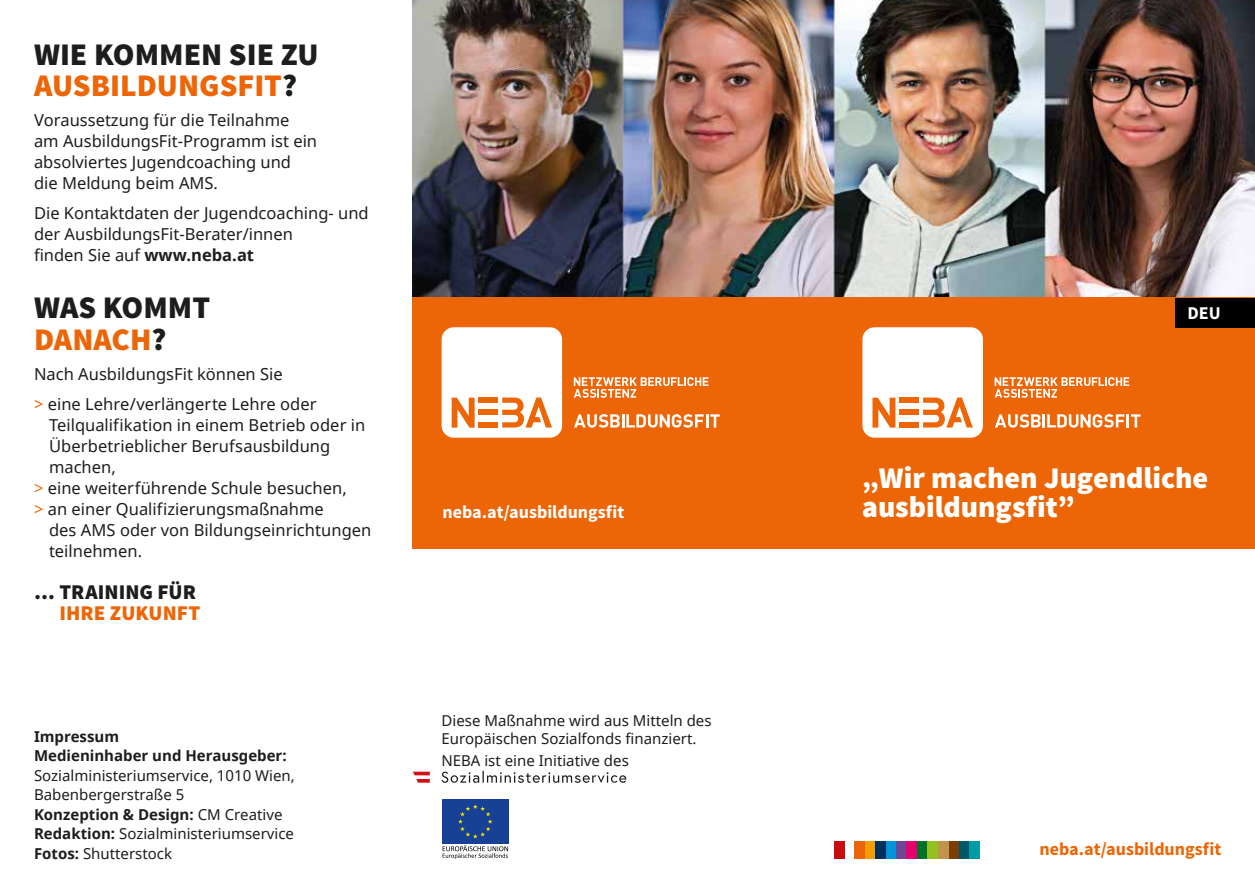
<style>
.page{position:relative;width:1255px;height:893px;background:#fff}
.page>*{position:absolute;margin:0;border:0;box-sizing:border-box;transform-origin:0 0}
.t1{font:900 31.5px/31.5px "Source Sans Pro";color:#1d1d1b}
.t2{font:900 30px "Source Sans Pro";color:#fff}
.t3{font:900 21px "Source Sans Pro";color:#1d1d1b}
.t4{font:900 21px "Source Sans Pro";color:#ec6608}
.t5{font:700 18px "Source Sans Pro";color:#fff}
.t6{font:700 18px "Source Sans Pro";color:#ec6608}
.t7{font:16.5px/21px "Noto Sans";color:#1d1d1b}
.t8{font:15px/19.5px "Noto Sans";color:#1d1d1b}
.t9{font:700 15px/19.5px "Noto Sans";color:#1d1d1b}
.s1{color:#ec6608}
.s2{font-weight:700}
</style>
<div class="page">
<img style="left:412px;top:0;width:842px;height:298px">
<div style="left:412px;top:298px;width:842px;height:251px;background:#ec6608"></div>
<div style="left:833px;top:842px;width:11px;height:17px;background:#c90c0f"></div>
<div style="left:854px;top:842px;width:11px;height:17px;background:#ec6608"></div>
<div style="left:917px;top:842px;width:10px;height:17px;background:#00702a"></div>
<div style="left:885px;top:842px;width:11px;height:17px;background:#0095db"></div>
<div style="left:948px;top:842px;width:10px;height:17px;background:#7d3e08"></div>
<div style="left:865px;top:842px;width:10px;height:17px;background:#f59c00"></div>
<div style="left:927px;top:842px;width:10px;height:17px;background:#95c11f"></div>
<div style="left:896px;top:842px;width:10px;height:17px;background:#6c4796"></div>
<div style="left:958px;top:842px;width:11px;height:17px;background:#005865"></div>
<div style="left:875px;top:842px;width:10px;height:17px;background:#00305b"></div>
<div style="left:937px;top:842px;width:11px;height:17px;background:#c0944a"></div>
<div style="left:906px;top:842px;width:11px;height:17px;background:#e6006d"></div>
<div style="left:969px;top:842px;width:10px;height:17px;background:#009ba4"></div>
<div style="left:1175px;top:298px;width:79px;height:29px;background:#000"></div>
<svg style="left:442px;top:845px;width:66px;height:14px"></svg>
<div style="left:442px;top:799px;width:66px;height:45px;background:#164194"></div>
<svg style="left:458px;top:804px;width:34px;height:34px"></svg>
<svg style="left:441px;top:771px;width:185px;height:12px"></svg>
<svg style="left:413px;top:772px;width:17px;height:11px"></svg>
<div style="left:441px;top:327px;width:121px;height:111px;background:#fff;border-radius:12px"></div>
<svg style="left:451px;top:398px;width:23px;height:30px"></svg>
<div style="left:478px;top:398px;width:20px;height:5px;background:#ec6608"></div>
<div style="left:478px;top:410px;width:20px;height:5px;background:#ec6608"></div>
<div style="left:478px;top:422px;width:20px;height:6px;background:#ec6608"></div>
<svg style="left:502px;top:398px;width:50px;height:30px"></svg>
<svg style="left:573px;top:377px;width:135px;height:21px"></svg>
<svg style="left:574px;top:414px;width:129px;height:14px"></svg>
<hr style="left:705px;top:414px;width:3px;height:14px;background:#fff">
<svg style="left:710px;top:414px;width:9px;height:14px"></svg>
<div style="left:862px;top:327px;width:120px;height:111px;background:#fff;border-radius:12px"></div>
<svg style="left:872px;top:398px;width:23px;height:30px"></svg>
<div style="left:899px;top:398px;width:20px;height:5px;background:#ec6608"></div>
<div style="left:899px;top:410px;width:20px;height:5px;background:#ec6608"></div>
<div style="left:899px;top:422px;width:20px;height:6px;background:#ec6608"></div>
<svg style="left:923px;top:398px;width:49px;height:30px"></svg>
<svg style="left:994px;top:377px;width:135px;height:21px"></svg>
<svg style="left:995px;top:414px;width:129px;height:14px"></svg>
<hr style="left:1126px;top:414px;width:3px;height:14px;background:#fff">
<svg style="left:1131px;top:414px;width:9px;height:14px"></svg>
<h1 class="t1" style="left:34px;top:40px;width:286px">WIE KOMMEN SIE ZU<br><span class="s1">AUSBILDUNGSFIT</span>?</h1>
<p class="t7" style="left:34px;top:110px;width:284px">Voraussetzung für die Teilnahme am AusbildungsFit-Programm ist ein absolviertes Jugendcoaching und die Meldung beim AMS.</p>
<p class="t7" style="left:34px;top:203px;width:336px">Die Kontaktdaten der Jugendcoaching- und der AusbildungsFit-Berater/innen<br>finden Sie auf <span class="s2">www.neba.at</span></p>
<h1 class="t1" style="left:34px;top:294px;width:178px">WAS KOMMT<br><span class="s1">DANACH</span>?</h1>
<p class="t7" style="left:34px;top:359px;width:284px;line-height:30px">Nach AusbildungsFit können Sie<br><span class="s1">&gt;</span> eine Lehre/verlängerte Lehre oder</p>
<p class="t7" style="left:49px;top:414px;width:318px">Teilqualifikation in einem Betrieb oder in</p>
<p class="t7" style="left:49px;top:435px;width:283px">Überbetrieblicher Berufsausbildung</p>
<p class="t7" style="left:49px;top:456px;width:68px">machen,</p>
<p class="t7" style="left:34px;top:477px;width:314px"><span class="s1">&gt;</span> eine weiterführende Schule besuchen,</p>
<p class="t7" style="left:34px;top:498px;width:291px"><span class="s1">&gt;</span> an einer Qualifizierungsmaßnahme</p>
<p class="t7" style="left:49px;top:519px;width:324px">des AMS oder von Bildungseinrichtungen</p>
<p class="t7" style="left:49px;top:540px;width:95px">teilnehmen.</p>
<p class="t3" style="left:34px;top:578px;width:163px">… TRAINING FÜR</p>
<p class="t4" style="left:60px;top:599px;width:142px">IHRE ZUKUNFT</p>
<p class="t9" style="left:34px;top:726px;width:254px">Impressum<br>Medieninhaber und Herausgeber:</p>
<p class="t8" style="left:34px;top:765px;width:262px">Sozialministeriumservice, 1010 Wien,<br>Babenbergerstraße 5<br><span class="s2">Konzeption &amp; Design:</span> CM Creative<br><span class="s2">Redaktion:</span> Sozialministeriumservice<br><span class="s2">Fotos:</span> Shutterstock</p>
<p class="t5" style="left:1187px;top:301px;width:35px">DEU</p>
<h2 class="t2" style="left:861px;top:459px;width:348px">„Wir machen Jugendliche</h2>
<p class="t5" style="left:442px;top:500px;width:183px">neba.at/ausbildungsfit</p>
<h2 class="t2" style="left:861px;top:487px;width:214px">ausbildungsfit”</h2>
<p class="t8" style="left:441px;top:711px;width:271px;line-height:18px">Diese Maßnahme wird aus Mitteln des<br>Europäischen Sozialfonds finanziert.</p>
<p class="t8" style="left:441px;top:751px;width:189px">NEBA ist eine Initiative des</p>
<p class="t6" style="left:1039px;top:838px;width:183px">neba.at/ausbildungsfit</p>
</div>
